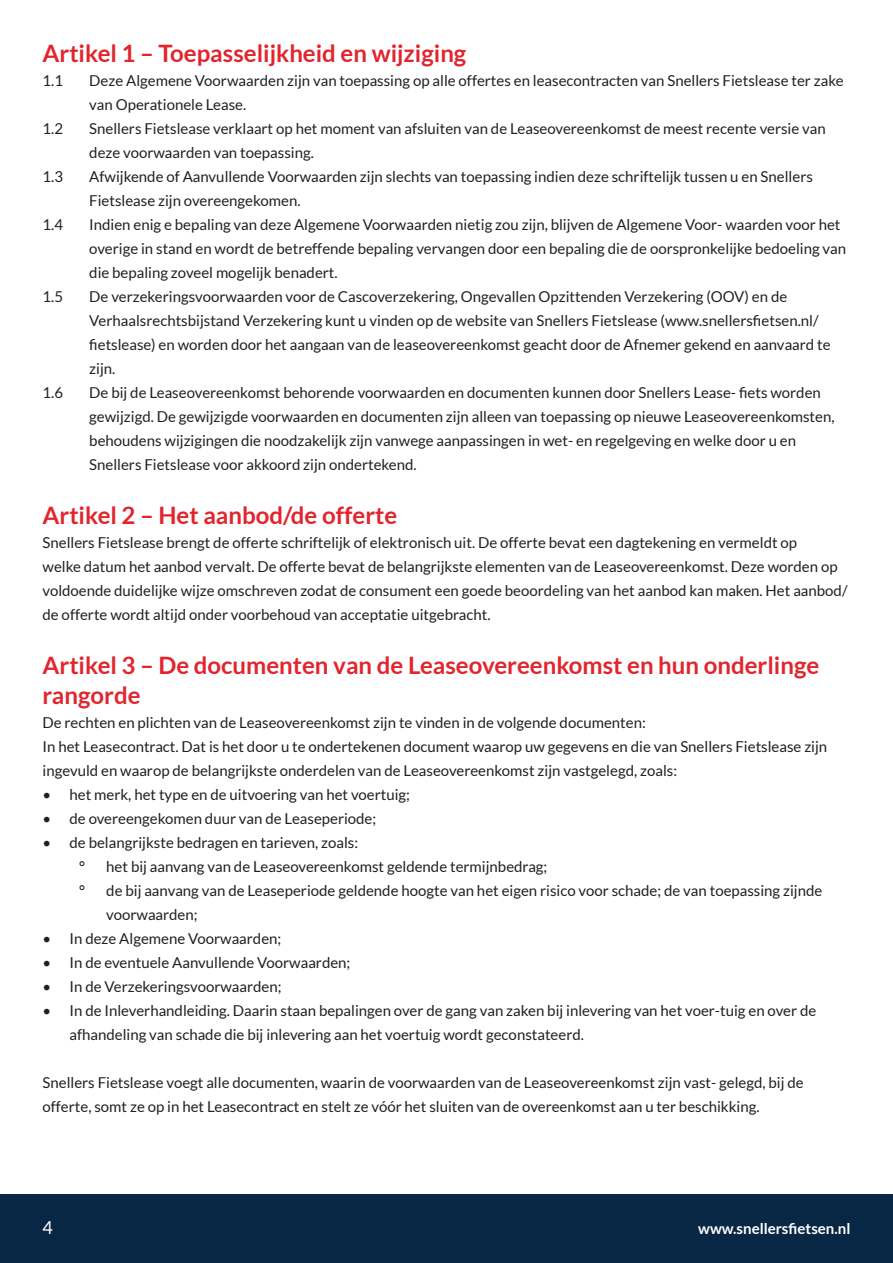
<style>
.page{position:relative;width:893px;height:1263px;background:#fff}
.page>*{position:absolute;margin:0;border:0;box-sizing:border-box;transform-origin:0 0}
.t1{font:700 24px/30px "Lato";color:#e2252d}
.t2{font:18px "Lato";color:#fff}
.t3{font:15px/24px "Lato";color:#231f20}
.t4{font:700 15px "Lato";color:#fff}
</style>
<div class="page">
<div style="left:0;top:1195px;width:893px;height:68px;background:#072744"></div>
<h1 class="t1" style="left:43px;top:38px;width:425px">Artikel 1 – Toepasselijkheid en wijziging</h1>
<p class="t3" style="left:43px;top:68px;width:22px">1.1</p>
<p class="t3" style="left:89px;top:68px;width:756px">Deze Algemene Voorwaarden zijn van toepassing op alle offertes en leasecontracten van Snellers Fietslease ter zake van Operationele Lease.</p>
<p class="t3" style="left:43px;top:116px;width:22px">1.2</p>
<p class="t3" style="left:89px;top:116px;width:738px">Snellers Fietslease verklaart op het moment van afsluiten van de Leaseovereenkomst de meest recente versie van deze voorwaarden van toepassing.</p>
<p class="t3" style="left:43px;top:164px;width:22px">1.3</p>
<p class="t3" style="left:89px;top:164px;width:725px">Afwijkende of Aanvullende Voorwaarden zijn slechts van toepassing indien deze schriftelijk tussen u en Snellers<br>Fietslease zijn overeengekomen.</p>
<p class="t3" style="left:43px;top:212px;width:22px">1.4</p>
<p class="t3" style="left:89px;top:212px;width:758px">Indien enig e bepaling van deze Algemene Voorwaarden nietig zou zijn, blijven de Algemene Voor- waarden voor het overige in stand en wordt de betreffende bepaling vervangen door een bepaling die de oorspronkelijke bedoeling van die bepaling zoveel mogelijk benadert.</p>
<p class="t3" style="left:43px;top:284px;width:22px">1.5</p>
<p class="t3" style="left:89px;top:284px;width:743px">De verzekeringsvoorwaarden voor de Cascoverzekering, Ongevallen Opzittenden Verzekering (OOV) en de Verhaalsrechtsbijstand Verzekering kunt u vinden op de website van Snellers Fietslease (www.snellersfietsen.nl/ fietslease) en worden door het aangaan van de leaseovereenkomst geacht door de Afnemer gekend en aanvaard te zijn.</p>
<p class="t3" style="left:43px;top:380px;width:22px">1.6</p>
<p class="t3" style="left:89px;top:380px;width:747px">De bij de Leaseovereenkomst behorende voorwaarden en documenten kunnen door Snellers Lease- fiets worden gewijzigd. De gewijzigde voorwaarden en documenten zijn alleen van toepassing op nieuwe Leaseovereenkomsten, behoudens wijzigingen die noodzakelijk zijn vanwege aanpassingen in wet- en regelgeving en welke door u en Snellers Fietslease voor akkoord zijn ondertekend.</p>
<h1 class="t1" style="left:43px;top:500px;width:356px">Artikel 2 – Het aanbod/de offerte</h1>
<p class="t3" style="left:43px;top:530px;width:807px">Snellers Fietslease brengt de offerte schriftelijk of elektronisch uit. De offerte bevat een dagtekening en vermeldt op<br>welke datum het aanbod vervalt. De offerte bevat de belangrijkste elementen van de Leaseovereenkomst. Deze worden op voldoende duidelijke wijze omschreven zodat de consument een goede beoordeling van het aanbod kan maken. Het aanbod/ de offerte wordt altijd onder voorbehoud van acceptatie uitgebracht.</p>
<h1 class="t1" style="left:43px;top:650px;width:778px">Artikel 3 – De documenten van de Leaseovereenkomst en hun onderlinge rangorde</h1>
<p class="t3" style="left:43px;top:710px;width:786px">De rechten en plichten van de Leaseovereenkomst zijn te vinden in de volgende documenten:<br>In het Leasecontract. Dat is het door u te ondertekenen document waarop uw gegevens en die van Snellers Fietslease zijn ingevuld en waarop de belangrijkste onderdelen van de Leaseovereenkomst zijn vastgelegd, zoals:</p>
<p class="t3" style="left:43px;top:782px;width:369px">• het merk, het type en de uitvoering van het voertuig;</p>
<p class="t3" style="left:43px;top:806px;width:335px">• de overeengekomen duur van de Leaseperiode;</p>
<p class="t3" style="left:79px;top:830px;width:280px;text-indent:-37px">• de belangrijkste bedragen en tarieven, zoals: °</p>
<p class="t3" style="left:106px;top:854px;width:443px">het bij aanvang van de Leaseovereenkomst geldende termijnbedrag;</p>
<p class="t3" style="left:79px;top:878px;width:7px">°</p>
<p class="t3" style="left:106px;top:878px;width:718px">de bij aanvang van de Leaseperiode geldende hoogte van het eigen risico voor schade; de van toepassing zijnde voorwaarden;</p>
<p class="t3" style="left:43px;top:926px;width:240px">• In deze Algemene Voorwaarden;</p>
<p class="t3" style="left:43px;top:950px;width:309px">• In de eventuele Aanvullende Voorwaarden;</p>
<p class="t3" style="left:43px;top:974px;width:240px">• In de Verzekeringsvoorwaarden;</p>
<p class="t3" style="left:70px;top:998px;width:748px;text-indent:-27px">• In de Inleverhandleiding. Daarin staan bepalingen over de gang van zaken bij inlevering van het voer-tuig en over de afhandeling van schade die bij inlevering aan het voertuig wordt geconstateerd.</p>
<p class="t3" style="left:43px;top:1070px;width:763px">Snellers Fietslease voegt alle documenten, waarin de voorwaarden van de Leaseovereenkomst zijn vast- gelegd, bij de offerte, somt ze op in het Leasecontract en stelt ze vóór het sluiten van de overeenkomst aan u ter beschikking.</p>
<p class="t2" style="left:43px;top:1217px;width:12px">4</p>
<p class="t4" style="left:698px;top:1220px;width:154px">www.snellersfietsen.nl</p>
</div>
